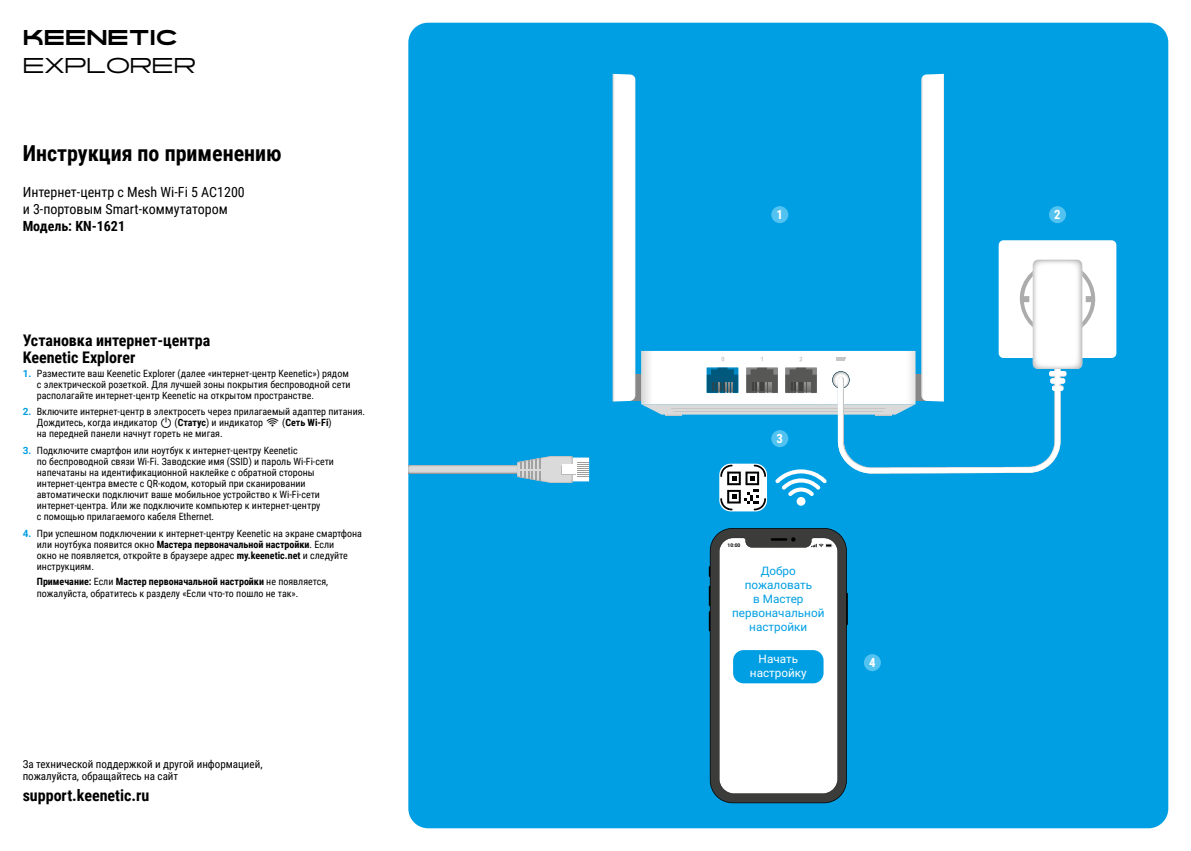
<style>
.page{position:relative;width:1191px;height:851px;background:#fff}
.page>*{position:absolute;margin:0;border:0;box-sizing:border-box;transform-origin:0 0}
.t1{font:700 22px "Roboto Condensed";color:#000}
.t2{font:20px "KEENETIC Logo";color:#000}
.t3{font:20px "KEENETIC Pro";color:#000}
.t4{font:700 16px/17px "Roboto Condensed";color:#000}
.t5{font:14px/16.8px "Roboto Condensed";color:#000}
.t6{font:700 14px "Roboto Condensed";color:#000}
.t7{font:700 12.8px "Roboto Condensed";color:#fff}
.t8{font:11.7px/14.1px "Roboto";color:#009fe3;text-align:center}
.t9{font:11.7px/14.1px "Roboto";color:#fff;text-align:center}
.t10{font:11px/12px "Roboto Condensed";color:#000}
.t11{font:10px/11px "Roboto Condensed";color:#000}
.t12{font:700 5px "Roboto";color:#000}
.s1{font-family:"Roboto";font-weight:700;color:#009fe3}
.s2{font-family:"QSG Simbols"}
.s3{font-weight:700}
</style>
<div class="page">
<div style="left:408px;top:23px;width:760px;height:805px;background:#009fe3;border-radius:20px"></div>
<div style="left:864px;top:654px;width:17px;height:17px;background:#52c3f1;border-radius:50%"></div>
<svg style="left:709px;top:528px;width:139px;height:275px;background:#caced0"></svg>
<div style="left:733px;top:650px;width:90px;height:33px;background:#009fe3;border-radius:10px"></div>
<div style="left:629px;top:374px;width:13px;height:27px;background:#878787"></div>
<svg style="left:612px;top:74px;width:23px;height:327px;background:#f4f9fb"></svg>
<div style="left:998px;top:240px;width:118px;height:118px;background:#fff;border-radius:5px"></div>
<svg style="left:641px;top:74px;width:454px;height:436px"></svg>
<img style="left:1049px;top:371px;width:17px;height:20px">
<img style="left:408px;top:465px;width:109px;height:8px">
<svg style="left:517px;top:456px;width:72px;height:27px;background:#baced7"></svg>
<h2 class="t2" style="left:23px;top:24px;width:157px">KEENETIC</h2>
<h2 class="t3" style="left:23px;top:49px;width:175px">EXPLORER</h2>
<h1 class="t1" style="left:23px;top:138px;width:260px">Инструкция по применению</h1>
<h3 class="t5" style="left:23px;top:183px;width:224px">Интернет-центр с Mesh Wi-Fi 5 AC1200 и 3-портовым Smart-коммутатором</h3>
<h3 class="t6" style="left:23px;top:216px;width:104px">Модель: KN-1621</h3>
<h3 class="t4" style="left:23px;top:331px;width:189px">Установка интернет-центра<br>Keenetic Explorer</h3>
<p class="t11" style="left:37px;top:367px;width:315px;text-indent:-14px"><span class="s1">1.</span> Разместите ваш Keenetic Explorer (далее «интернет-центр Keenetic») рядом с электрической розеткой. Для лучшей зоны покрытия беспроводной сети располагайте интернет-центр Keenetic на открытом пространстве.</p>
<p class="t11" style="left:37px;top:406px;width:330px;text-indent:-14px"><span class="s1">2.</span> Включите интернет‑центр в электросеть через прилагаемый адаптер питания.<br>Дождитесь, когда индикатор <span class="s2">C</span> (<span class="s3">Статус</span>) и индикатор <span class="s2">D</span> (<span class="s3">Сеть Wi-Fi</span>)<br>на передней панели начнут гореть не мигая.</p>
<p class="t11" style="left:37px;top:444px;width:299px;text-indent:-14px"><span class="s1">3.</span> Подключите смартфон или ноутбук к интернет-центру Keenetic<br>по беспроводной связи Wi-Fi. Заводские имя (SSID) и пароль Wi-Fi-сети напечатаны на идентификационной наклейке с обратной стороны интернет-центра вместе с QR-кодом, который при сканировании автоматически подключит ваше мобильное устройство к Wi-Fi-сети интернет-центра. Или же подключите компьютер к интернет-центру<br>с помощью прилагаемого кабеля Ethernet.</p>
<p class="t11" style="left:37px;top:527px;width:327px;text-indent:-14px"><span class="s1">4.</span> При успешном подключении к интернет-центру Keenetic на экране смартфона или ноутбука появится окно <span class="s3">Мастера первоначальной настройки</span>. Если<br>окно не появляется, откройте в браузере адрес <span class="s3">my.keenetic.net</span> и следуйте инструкциям.</p>
<p class="t11" style="left:37px;top:574px;width:293px;line-height:12px"><span class="s3">Примечание:</span> Если <span class="s3">Мастер первоначальной настройки</span> не появляется, пожалуйста, обратитесь к разделу «Если что-то пошло не так».</p>
<p class="t10" style="left:23px;top:758px;width:241px">За технической поддержкой и другой информацией, пожалуйста, обращайтесь на сайт</p>
<h3 class="t4" style="left:23px;top:786px;width:128px">support.keenetic.ru</h3>
<p class="t7" style="left:776px;top:205px;width:8px">1</p>
<p class="t7" style="left:1054px;top:205px;width:8px">2</p>
<p class="t7" style="left:776px;top:429px;width:8px">3</p>
<p class="t12" style="left:727px;top:541px;width:14px">10:00</p>
<p class="t8" style="left:732px;top:563px;width:94px">Добро пожаловать<br>в Мастер первоначальной настройки</p>
<p class="t9" style="left:750px;top:651px;width:58px">Начать настройку</p>
<p class="t7" style="left:869px;top:653px;width:8px">4</p>
</div>
